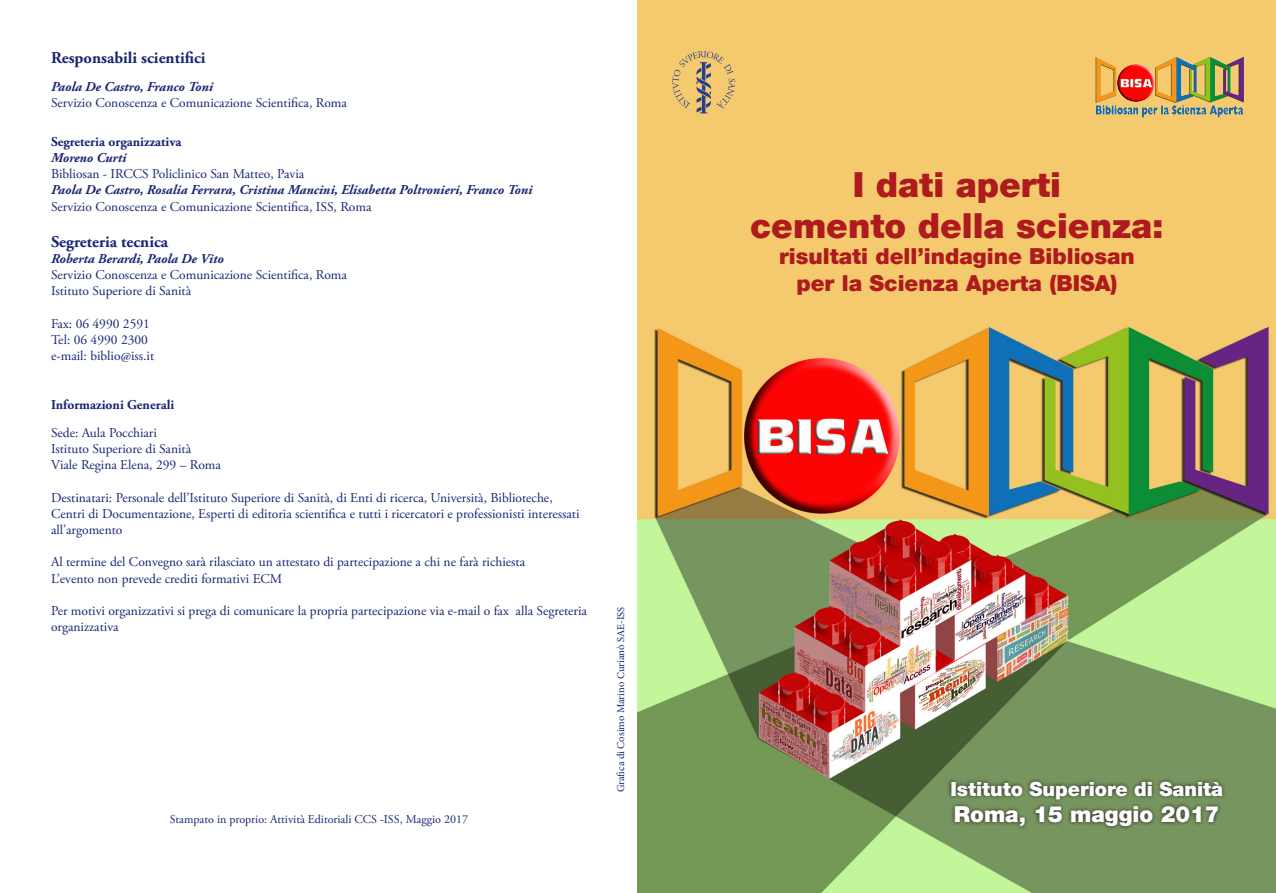
<style>
.page{position:relative;width:1276px;height:893px;background:#fff}
.page>*{position:absolute;margin:0;border:0;box-sizing:border-box;transform-origin:0 0}
.t1{font:900 34.5px "Helvetica Neue LT";color:#ae1a1e}
.t2{font:900 22.05px "Helvetica Neue LT";color:#ae1a1e}
.t3{font:900 22.05px "Helvetica Neue LT";color:#fff}
.t4{font:900 19.5px "Helvetica Neue LT";color:#fff}
.t5{font:700 16.5px "Adobe Garamond Pro";color:#192575}
.t6{font:13.5px/16.2px "Adobe Garamond Pro";color:#192575}
.t7{font:italic 700 13.5px "Adobe Garamond Pro";color:#192575}
.t8{font:700 13.5px "Adobe Garamond Pro";color:#192575}
.t9{font:12px "Adobe Garamond Pro";color:#192575}
.t10{font:10.5px "Minion Pro";color:#192575}
</style>
<div class="page">
<img style="left:638px;top:0;width:638px;height:893px">
<div style="left:946px;top:777px;width:280px;height:54px;background:#231f20;opacity:.89"></div>
<img style="left:1095px;top:21px;width:149px;height:123px">
<svg style="left:672px;top:51px;width:63px;height:62px;background:#d6b572"></svg>
<p class="t5" style="left:51px;top:48px;width:156px">Responsabili scientifici</p>
<p class="t7" style="left:51px;top:79px;width:163px">Paola De Castro, Franco Toni</p>
<p class="t6" style="left:51px;top:95px;width:297px">Servizio Conoscenza e Comunicazione Scientifica, Roma</p>
<p class="t8" style="left:51px;top:134px;width:132px">Segreteria organizzativa</p>
<p class="t7" style="left:51px;top:150px;width:77px">Moreno Curti</p>
<p class="t6" style="left:51px;top:166px;width:255px">Bibliosan - IRCCS Policlinico San Matteo, Pavia</p>
<p class="t7" style="left:51px;top:182px;width:483px">Paola De Castro, Rosalia Ferrara, Cristina Mancini, Elisabetta Poltronieri, Franco Toni</p>
<p class="t6" style="left:51px;top:199px;width:322px">Servizio Conoscenza e Comunicazione Scientifica, ISS, Roma</p>
<p class="t5" style="left:51px;top:232px;width:119px">Segreteria tecnica</p>
<p class="t7" style="left:51px;top:251px;width:174px">Roberta Berardi, Paola De Vito</p>
<p class="t6" style="left:51px;top:267px;width:297px">Servizio Conoscenza e Comunicazione Scientifica, Roma</p>
<p class="t6" style="left:51px;top:283px;width:142px">Istituto Superiore di Sanità</p>
<p class="t6" style="left:51px;top:316px;width:100px">Fax: 06 4990 2591</p>
<p class="t6" style="left:51px;top:332px;width:98px">Tel: 06 4990 2300</p>
<p class="t6" style="left:51px;top:348px;width:105px">e-mail: biblio@iss.it</p>
<p class="t8" style="left:51px;top:396px;width:125px">Informazioni Generali</p>
<p class="t6" style="left:51px;top:425px;width:107px">Sede: Aula Pocchiari</p>
<p class="t6" style="left:51px;top:441px;width:142px">Istituto Superiore di Sanità</p>
<p class="t6" style="left:51px;top:457px;width:171px">Viale Regina Elena, 299 – Roma</p>
<p class="t6" style="left:51px;top:490px;width:530px">Destinatari: Personale dell’Istituto Superiore di Sanità, di Enti di ricerca, Università, Biblioteche,<br>Centri di Documentazione, Esperti di editoria scientifica e tutti i ricercatori e professionisti interessati all’argomento</p>
<p class="t6" style="left:51px;top:554px;width:476px">Al termine del Convegno sarà rilasciato un attestato di partecipazione a chi ne farà richiesta</p>
<p class="t6" style="left:51px;top:571px;width:233px">L’evento non prevede crediti formativi ECM</p>
<p class="t6" style="left:51px;top:603px;width:537px">Per motivi organizzativi si prega di comunicare la propria partecipazione via e-mail o fax alla Segreteria organizzativa</p>
<p class="t10" style="left:614px;top:792px;width:187px;rotate:-90deg">Grafica di Cosimo Marino Curianò SAE-ISS</p>
<p class="t9" style="left:170px;top:812px;width:299px">Stampato in proprio: Attività Editoriali CCS -ISS, Maggio 2017</p>
<p class="t1" style="left:853px;top:164px;width:210px">I dati aperti</p>
<p class="t1" style="left:750px;top:205px;width:415px">cemento della scienza:</p>
<p class="t2" style="left:779px;top:243px;width:357px">risultati dell’indagine Bibliosan</p>
<p class="t2" style="left:796px;top:270px;width:322px">per la Scienza Aperta (BISA)</p>
<p class="t4" style="left:950px;top:777px;width:274px">Istituto Superiore di Sanità</p>
<p class="t3" style="left:954px;top:801px;width:267px">Roma, 15 maggio 2017</p>
</div>
